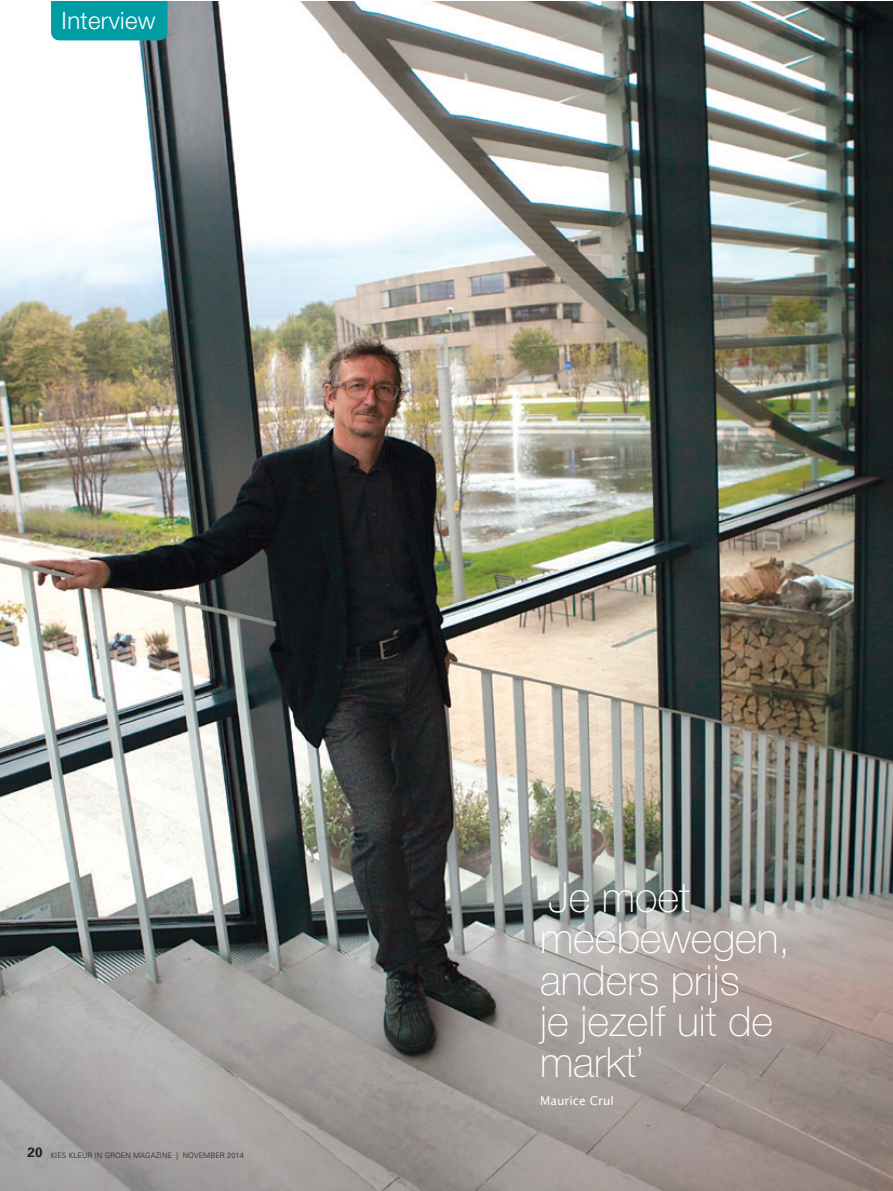
<style>
.page{position:relative;width:893px;height:1191px;background:#fff}
.page>*{position:absolute;margin:0;border:0;box-sizing:border-box;transform-origin:0 0}
.t1{font:100 41.7px/41.1px "Helvetica Neue";color:#fff}
.t2{font:300 24px "Helvetica Neue";letter-spacing:.015em;color:#fff}
.t3{font:12px "Lucida Sans";color:#fff}
.t4{font:300 7.5px "Univers";color:#231f20}
.s1{font-weight:700;font-size:13.5px}
</style>
<div class="page">
<img style="left:0;top:1px;width:892px;height:1190px">
<div style="left:51px;top:1px;width:117px;height:39px;background:#009da5"></div>
<p class="t2" style="left:62px;top:6px;width:96px">Interview</p>
<p class="t4" style="left:28px;top:1150px;width:218px"><span class="s1">20</span> KIES KLEUR IN GROEN MAGAZINE | NOVEMBER 2014</p>
<p class="t1" style="left:540px;top:877px;width:252px">‘Je moet meebewegen, anders prijs<br>je jezelf uit de markt’</p>
<p class="t3" style="left:540px;top:1093px;width:75px">Maurice Crul</p>
</div>
